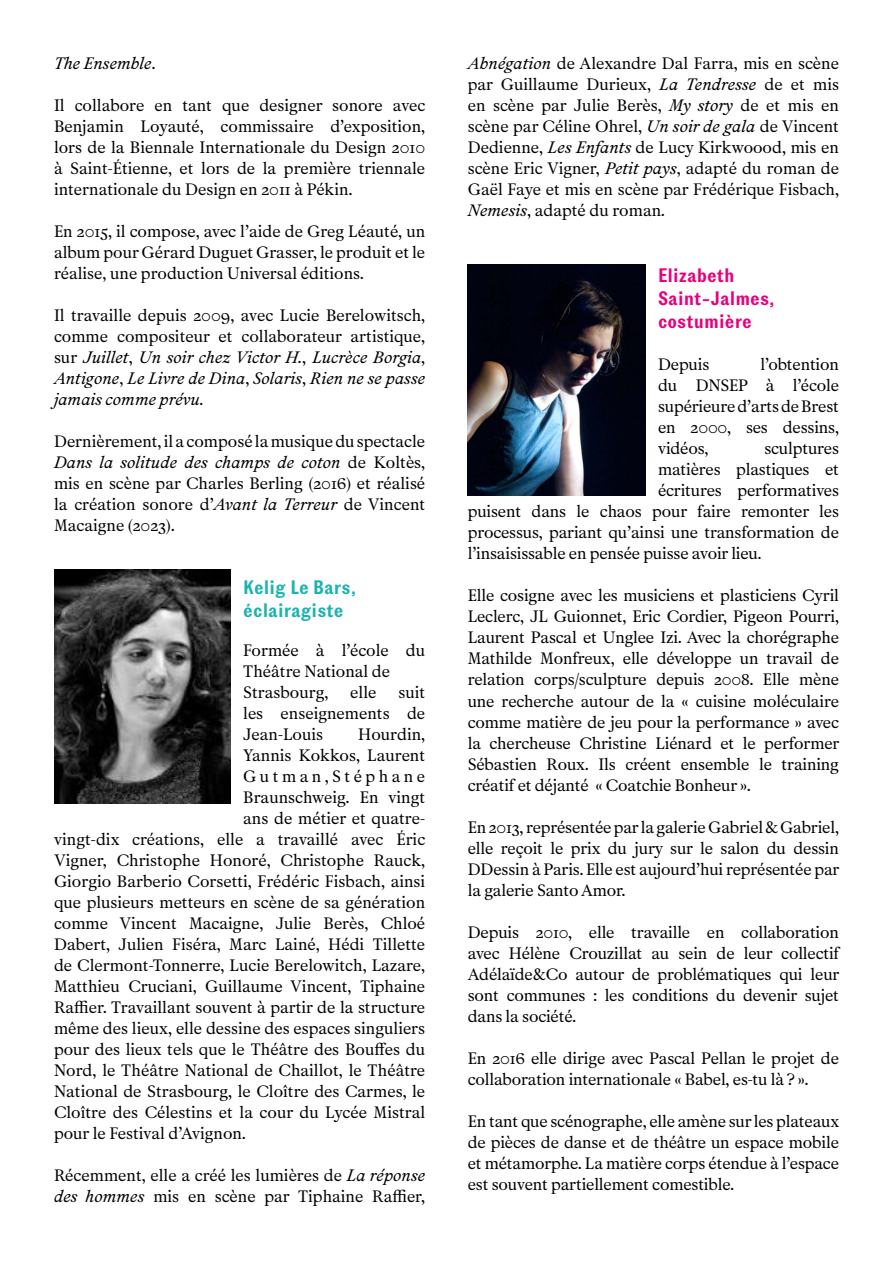
<style>
.page{position:relative;width:893px;height:1263px;background:#fff}
.page>*{position:absolute;margin:0;border:0;box-sizing:border-box;transform-origin:0 0}
.t1{font:600 19.5px/23.4px "Grammar";color:#e6007d}
.t2{font:600 19.5px/23.4px "Grammar";color:#1bb3af}
.t3{font:16.5px/21px "Mercure";color:#000;text-align:justify}
.t4{font:italic 16.5px/21px "Mercure";color:#000;text-align:justify}
.t5{font:16.5px "Mercure";letter-spacing:.21em;color:#000}
.s1{font-style:normal}
.s2{font-style:italic}
</style>
<div class="page">
<img style="left:54px;top:570px;width:176px;height:234px">
<img style="left:468px;top:265px;width:177px;height:231px">
<p class="t4" style="left:54px;top:53px;width:103px">The Ensemble<span class="s1">.</span></p>
<p class="t3" style="left:54px;top:95px;width:373px">Il collabore en tant que designer sonore avec Benjamin Loyauté, commissaire d’exposition, lors de la Biennale Internationale du Design 2010 à Saint-Étienne, et lors de la première triennale internationale du Design en 2011 à Pékin.</p>
<p class="t3" style="left:54px;top:221px;width:373px">En 2015, il compose, avec l’aide de Greg Léauté, un album pour Gérard Duguet Grasser, le produit et le réalise, une production Universal éditions.</p>
<p class="t4" style="left:54px;top:305px;width:373px"><span class="s1">Il travaille depuis 2009, avec Lucie Berelowitsch, comme compositeur et collaborateur artistique, sur</span> Juillet<span class="s1">,</span> Un soir chez Victor H.<span class="s1">,</span> Lucrèce Borgia<span class="s1">, </span>Antigone<span class="s1">,</span> Le Livre de Dina<span class="s1">,</span> Solaris<span class="s1">,</span> Rien ne se passe jamais comme prévu.</p>
<p class="t3" style="left:54px;top:431px;width:373px">Dernièrement, il a composé la musique du spectacle <span class="s2">Dans la solitude des champs de coton</span> de Koltès, mis en scène par Charles Berling (2016) et réalisé la création sonore d’<span class="s2">Avant la Terreur</span> de Vincent Macaigne (2023).</p>
<p class="t2" style="left:243px;top:576px;width:114px">Kelig Le Bars, éclairagiste</p>
<p class="t3" style="left:243px;top:640px;width:183px;text-align:left">Formée à l’école du<br>Théâtre National de<br>Strasbourg,</p>
<p class="t3" style="left:350px;top:682px;width:28px">elle</p>
<p class="t3" style="left:243px;top:682px;width:183px;text-indent:155px">suit les enseignements de Jean-Louis</p>
<p class="t3" style="left:358px;top:724px;width:68px">Hourdin,</p>
<p class="t3" style="left:243px;top:745px;width:183px">Yannis Kokkos, Laurent</p>
<p class="t5" style="left:243px;top:767px;width:183px">Gutman,Stéphane</p>
<p class="t3" style="left:243px;top:787px;width:183px">Braunschweig. En vingt</p>
<p class="t3" style="left:243px;top:808px;width:183px">ans de métier et quatre-</p>
<p class="t3" style="left:54px;top:829px;width:373px">vingt-dix créations, elle a travaillé avec Éric</p>
<p class="t3" style="left:54px;top:850px;width:373px">Vigner, Christophe Honoré, Christophe Rauck,</p>
<p class="t3" style="left:54px;top:871px;width:373px">Giorgio Barberio Corsetti, Frédéric Fisbach, ainsi</p>
<p class="t3" style="left:54px;top:892px;width:373px">que plusieurs metteurs en scène de sa génération</p>
<p class="t3" style="left:54px;top:913px;width:373px">comme Vincent Macaigne, Julie Berès, Chloé</p>
<p class="t3" style="left:54px;top:934px;width:373px">Dabert, Julien Fiséra, Marc Lainé, Hédi Tillette</p>
<p class="t3" style="left:54px;top:955px;width:373px">de Clermont-Tonnerre, Lucie Berelowitch, Lazare,</p>
<p class="t3" style="left:54px;top:976px;width:373px">Matthieu Cruciani, Guillaume Vincent, Tiphaine</p>
<p class="t3" style="left:54px;top:997px;width:373px">Raffier. Travaillant souvent à partir de la structure</p>
<p class="t3" style="left:54px;top:1018px;width:373px">même des lieux, elle dessine des espaces singuliers</p>
<p class="t3" style="left:54px;top:1039px;width:373px">pour des lieux tels que le Théâtre des Bouffes du</p>
<p class="t3" style="left:54px;top:1060px;width:373px">Nord, le Théâtre National de Chaillot, le Théâtre</p>
<p class="t3" style="left:54px;top:1081px;width:373px">National de Strasbourg, le Cloître des Carmes, le</p>
<p class="t3" style="left:54px;top:1102px;width:373px">Cloître des Célestins et la cour du Lycée Mistral</p>
<p class="t3" style="left:54px;top:1123px;width:193px">pour le Festival d’Avignon.</p>
<p class="t3" style="left:54px;top:1165px;width:373px">Récemment, elle a créé les lumières de <span class="s2">La réponse des hommes</span> mis en scène par Tiphaine Raffier,</p>
<p class="t3" style="left:468px;top:53px;width:373px"><span class="s2">Abnégation</span> de Alexandre Dal Farra, mis en scène par Guillaume Durieux, <span class="s2">La Tendresse</span> de et mis en scène par Julie Berès, <span class="s2">My story</span> de et mis en scène par Céline Ohrel, <span class="s2">Un soir de gala</span> de Vincent Dedienne, <span class="s2">Les Enfants</span> de Lucy Kirkwoood, mis en scène Eric Vigner, <span class="s2">Petit pays</span>, adapté du roman de Gaël Faye et mis en scène par Frédérique Fisbach, <span class="s2">Nemesis</span>, adapté du roman.</p>
<p class="t1" style="left:658px;top:264px;width:118px">Elizabeth<br>Saint-Jalmes, costumière</p>
<p class="t3" style="left:658px;top:354px;width:53px">Depuis</p>
<p class="t3" style="left:658px;top:354px;width:182px;text-indent:102px">l’obtention du DNSEP à l’école supérieure d’arts de Brest en 2000, ses dessins, vidéos,</p>
<p class="t3" style="left:764px;top:438px;width:76px">sculptures</p>
<p class="t3" style="left:658px;top:459px;width:182px">matières plastiques et</p>
<p class="t3" style="left:658px;top:480px;width:182px">écritures performatives</p>
<p class="t3" style="left:468px;top:501px;width:373px">puisent dans le chaos pour faire remonter les</p>
<p class="t3" style="left:468px;top:522px;width:373px">processus, pariant qu’ainsi une transformation de</p>
<p class="t3" style="left:468px;top:543px;width:295px">l’insaisissable en pensée puisse avoir lieu.</p>
<p class="t3" style="left:468px;top:585px;width:373px">Elle cosigne avec les musiciens et plasticiens Cyril Leclerc, JL Guionnet, Eric Cordier, Pigeon Pourri, Laurent Pascal et Unglee Izi. Avec la chorégraphe Mathilde Monfreux, elle développe un travail de relation corps/sculpture depuis 2008. Elle mène une recherche autour de la « cuisine moléculaire comme matière de jeu pour la performance » avec la chercheuse Christine Liénard et le performer Sébastien Roux. Ils créent ensemble le training créatif et déjanté « Coatchie Bonheur ».</p>
<p class="t3" style="left:468px;top:816px;width:373px">En 2013, représentée par la galerie Gabriel &amp; Gabriel, elle reçoit le prix du jury sur le salon du dessin DDessin à Paris. Elle est aujourd’hui représentée par la galerie Santo Amor.</p>
<p class="t3" style="left:468px;top:921px;width:373px">Depuis 2010, elle travaille en collaboration avec Hélène Crouzillat au sein de leur collectif Adélaïde&amp;Co autour de problématiques qui leur sont communes : les conditions du devenir sujet dans la société.</p>
<p class="t3" style="left:468px;top:1047px;width:373px">En 2016 elle dirige avec Pascal Pellan le projet de collaboration internationale « Babel, es-tu là ? ».</p>
<p class="t3" style="left:468px;top:1110px;width:373px">En tant que scénographe, elle amène sur les plateaux de pièces de danse et de théâtre un espace mobile et métamorphe. La matière corps étendue à l’espace est souvent partiellement comestible.</p>
</div>
